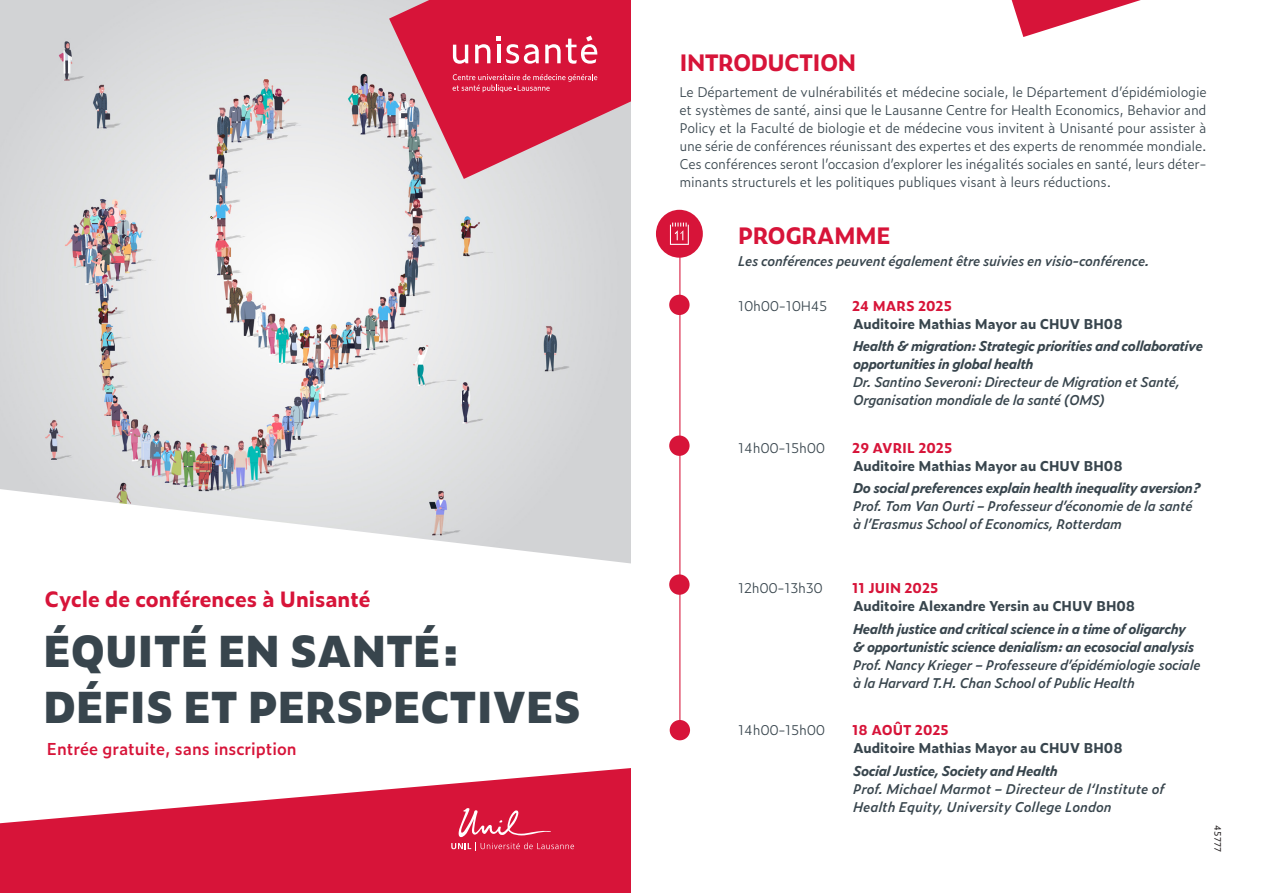
<style>
.page{position:relative;width:1263px;height:893px;background:#fff}
.page>*{position:absolute;margin:0;border:0;box-sizing:border-box;transform-origin:0 0}
.t1{font:800 42px "Zeitung Pro";color:#38454d}
.t2{font:700 22.5px "Zeitung Pro";letter-spacing:-.03em;color:#d71439}
.t3{font:700 21px "Zeitung Pro";color:#d71439}
.t4{font:600 16.5px "Zeitung Pro";color:#d71439}
.t5{font:300 13.5px/18px "Zeitung Pro";letter-spacing:-.02em;color:#38454d;text-align:justify}
.t6{font:italic 700 13.5px/18px "Zeitung Pro";letter-spacing:-.025em;color:#38454d}
.t7{font:italic 600 13.5px/18px "Zeitung Pro";letter-spacing:-.02em;color:#38454d}
.t8{font:700 13.5px "Zeitung Pro";color:#38454d}
.t9{font:italic 600 13.5px/18px "Zeitung Pro";color:#38454d}
.t10{font:700 13.5px "Zeitung Pro";color:#d71439}
.t11{font:9px "Zeitung Pro";color:#231f20}
.s1{font-weight:600}
</style>
<div class="page">
<img style="left:0;top:0;width:631px;height:489px">
<svg style="left:1px;top:489px;width:630px;height:75px"></svg>
<svg style="left:0;top:768px;width:631px;height:125px;fill:#d71439"></svg>
<svg style="left:389px;top:0;width:242px;height:179px;background:#d4556e"></svg>
<svg style="left:453px;top:45px;width:15px;height:19px"></svg>
<svg style="left:475px;top:44px;width:15px;height:19px"></svg>
<svg style="left:545px;top:36px;width:52px;height:28px"></svg>
<svg style="left:453px;top:74px;width:144px;height:18px;background:#dc3756"></svg>
<svg style="left:497px;top:36px;width:42px;height:28px"></svg>
<svg style="left:451px;top:808px;width:123px;height:43px;background:#db3050"></svg>
<hr style="left:679px;top:224px;width:1px;height:506px;background:#d71439">
<div style="left:669px;top:295px;width:20px;height:20px;background:#d71439;border-radius:50%"></div>
<div style="left:669px;top:435px;width:20px;height:21px;background:#d71439;border-radius:50%"></div>
<div style="left:669px;top:574px;width:20px;height:21px;background:#d71439;border-radius:50%"></div>
<div style="left:670px;top:720px;width:20px;height:20px;background:#d71439;border-radius:50%"></div>
<svg style="left:1012px;top:0;width:129px;height:37px"></svg>
<div style="left:656px;top:210px;width:47px;height:48px;background:#d71439;border-radius:50%"></div>
<svg style="left:670px;top:223px;width:19px;height:22px"></svg>
<p class="t3" style="left:45px;top:583px;width:327px">Cycle de conférences à Unisanté</p>
<p class="t1" style="left:44px;top:618px;width:416px">ÉQUITÉ EN SANTÉ :</p>
<p class="t1" style="left:44px;top:674px;width:539px">DÉFIS ET PERSPECTIVES</p>
<p class="t4" style="left:47px;top:736px;width:251px">Entrée gratuite, sans inscription</p>
<p class="t2" style="left:679px;top:45px;width:178px">INTRODUCTION</p>
<p class="t5" style="left:679px;top:83px;width:529px">Le Département de vulnérabilités et médecine sociale, le Département d’épidémiologie et systèmes de santé, ainsi que le Lausanne Centre for Health Economics, Behavior and Policy et la Faculté de biologie et de médecine vous invitent à Unisanté pour assister à une série de conférences réunissant des expertes et des experts de renommée mondiale.<br>Ces conférences seront l’occasion d’explorer les inégalités sociales en santé, leurs déter&shy;minants structurels et les politiques publiques visant à leurs réductions.</p>
<p class="t2" style="left:738px;top:218px;width:154px">PROGRAMME</p>
<p class="t7" style="left:738px;top:252px;width:413px">Les conférences peuvent également être suivies en visio-conférence.</p>
<p class="t5" style="left:738px;top:296px;width:91px">10h00-10H45</p>
<p class="t10" style="left:852px;top:295px;width:101px">24 MARS 2025</p>
<p class="t8" style="left:853px;top:313px;width:271px">Auditoire Mathias Mayor au CHUV BH08</p>
<p class="t6" style="left:853px;top:336px;width:351px">Health &amp; migration: Strategic priorities and collaborative opportunities in global health</p>
<p class="t7" style="left:853px;top:373px;width:328px">Dr. Santino Severoni : Directeur de Migration et Santé,<br>Organisation mondiale de la santé (OMS)</p>
<p class="t5" style="left:738px;top:439px;width:88px">14h00-15h00</p>
<p class="t10" style="left:852px;top:437px;width:102px">29 AVRIL 2025</p>
<p class="t8" style="left:853px;top:455px;width:271px">Auditoire Mathias Mayor au CHUV BH08</p>
<p class="t6" style="left:853px;top:478px;width:349px">Do social preferences explain health inequality aversion ?</p>
<p class="t7" style="left:853px;top:497px;width:341px">Prof. Tom Van Ourti – Professeur d’économie de la santé à l’Erasmus School of Economics, Rotterdam</p>
<p class="t5" style="left:738px;top:579px;width:86px">12h00-13h30</p>
<p class="t10" style="left:852px;top:578px;width:88px">11 JUIN 2025</p>
<p class="t8" style="left:853px;top:596px;width:284px">Auditoire Alexandre Yersin au CHUV BH08</p>
<p class="t6" style="left:853px;top:619px;width:349px">Health justice and critical science in a time of oligarchy &amp; opportunistic science denialism : an ecosocial analysis <span class="s1">Prof. Nancy Krieger – Professeure d’épidémiologie sociale à la Harvard T.H. Chan School of Public Health</span></p>
<p class="t5" style="left:738px;top:721px;width:88px">14h00-15h00</p>
<p class="t10" style="left:852px;top:720px;width:98px">18 AOÛT 2025</p>
<p class="t8" style="left:853px;top:738px;width:271px">Auditoire Mathias Mayor au CHUV BH08</p>
<p class="t6" style="left:853px;top:761px;width:206px">Social Justice, Society and Health</p>
<p class="t9" style="left:853px;top:779px;width:313px">Prof. Michael Marmot – Directeur de l‘Institute of<br>Health Equity, University College London</p>
<p class="t11" style="left:1224px;top:825px;width:28px;rotate:90deg">45777</p>
</div>
